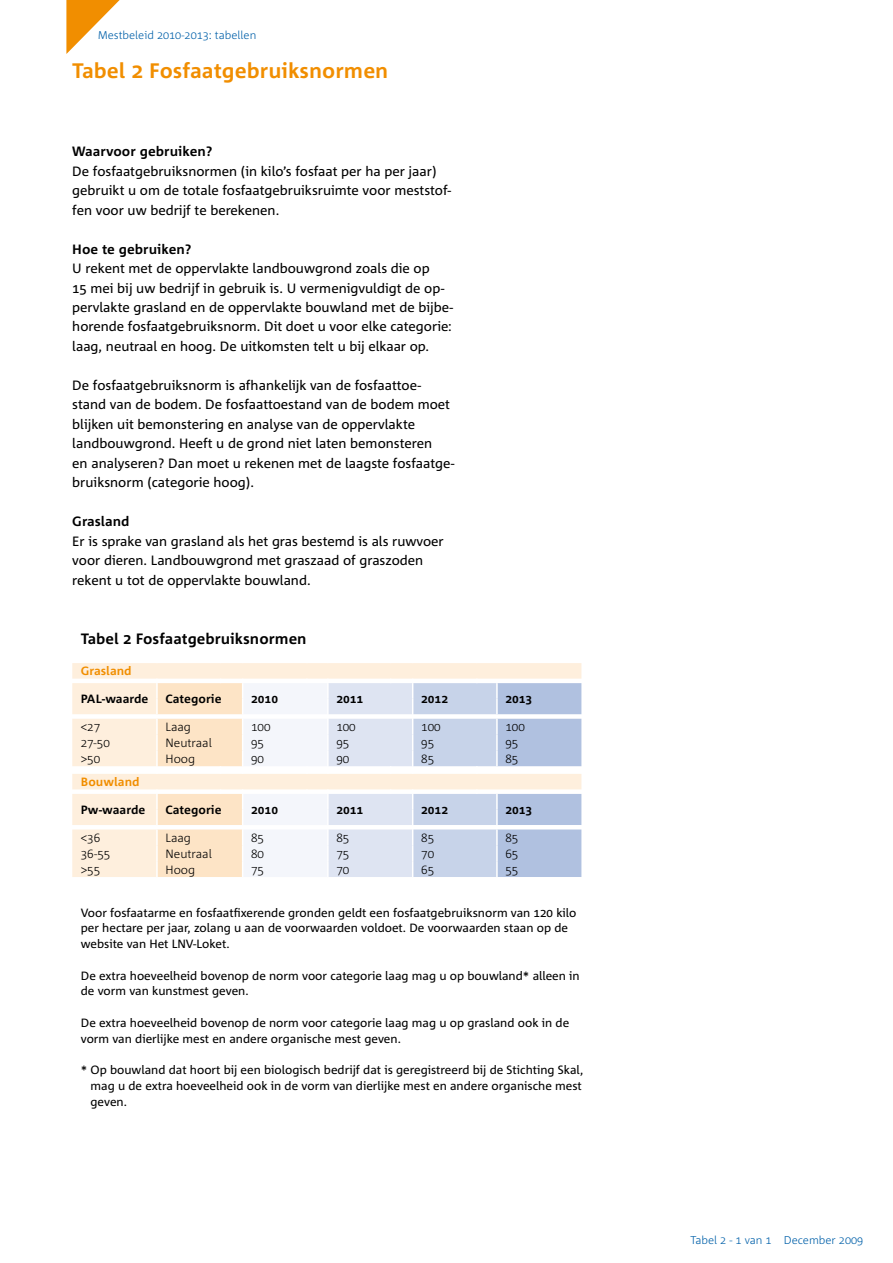
<style>
.page{position:relative;width:893px;height:1263px;background:#fff}
.page>*{position:absolute;margin:0;border:0;box-sizing:border-box;transform-origin:0 0}
.t1{font:21px "Agrofont Vet";color:#f18e00}
.t2{font:15px "Agrofont Vet";color:#000}
.t3{font:13.5px/19.5px "Agrofont Normaal";color:#000}
.t4{font:13.5px "Agrofont Vet";color:#000}
.t5{font:12px/15.8px "Agrofont Normaal";color:#000}
.t6{font:12px "Agrofont Mager";color:#000}
.t7{font:12px "Agrofont Vet";color:#000}
.t8{font:12px "Agrofont Vet";color:#f18e00}
.t9{font:11.25px "Agrofont Mager";color:#0060a9}
</style>
<div class="page">
<svg style="left:66px;top:0;width:54px;height:54px"></svg>
<svg style="left:72px;top:663px;width:509px;height:214px;fill:#feefdd"></svg>
<svg style="left:156px;top:679px;width:425px;height:198px"></svg>
<p class="t9" style="left:98px;top:29px;width:160px">Mestbeleid 2010-2013: tabellen</p>
<h1 class="t1" style="left:72px;top:59px;width:318px">Tabel 2 Fosfaatgebruiksnormen</h1>
<p class="t4" style="left:72px;top:144px;width:142px">Waarvoor gebruiken?</p>
<p class="t3" style="left:72px;top:161px;width:380px">De fosfaatgebruiksnormen (in kilo’s fosfaat per ha per jaar) gebruikt u om de totale fosfaatgebruiksruimte voor meststof&shy;fen voor uw bedrijf te berekenen.</p>
<p class="t4" style="left:72px;top:241px;width:121px">Hoe te gebruiken?</p>
<p class="t3" style="left:72px;top:259px;width:382px">U rekent met de oppervlakte landbouwgrond zoals die op<br>15 mei bij uw bedrijf in gebruik is. U vermenigvuldigt de op&shy;pervlakte grasland en de oppervlakte bouwland met de bijbe&shy;horende fosfaatgebruiksnorm. Dit doet u voor elke categorie: laag, neutraal en hoog. De uitkomsten telt u bij elkaar op.</p>
<p class="t3" style="left:72px;top:376px;width:384px">De fosfaatgebruiksnorm is afhankelijk van de fosfaattoe&shy;stand van de bodem. De fosfaattoestand van de bodem moet blijken uit bemonstering en analyse van de oppervlakte landbouwgrond. Heeft u de grond niet laten bemonsteren<br>en analyseren? Dan moet u rekenen met de laagste fosfaatge&shy;bruiksnorm (categorie hoog).</p>
<p class="t4" style="left:72px;top:514px;width:59px">Grasland</p>
<p class="t3" style="left:72px;top:532px;width:373px">Er is sprake van grasland als het gras bestemd is als ruwvoer voor dieren. Landbouwgrond met graszaad of graszoden rekent u tot de oppervlakte bouwland.</p>
<p class="t2" style="left:81px;top:630px;width:227px">Tabel 2 Fosfaatgebruiksnormen</p>
<p class="t8" style="left:81px;top:664px;width:52px">Grasland</p>
<p class="t7" style="left:81px;top:692px;width:69px">PAL-waarde</p>
<p class="t7" style="left:165px;top:692px;width:58px">Categorie</p>
<p class="t7" style="left:251px;top:692px;width:28px">2010</p>
<p class="t7" style="left:336px;top:692px;width:28px">2011</p>
<p class="t7" style="left:421px;top:692px;width:28px">2012</p>
<p class="t7" style="left:505px;top:692px;width:28px">2013</p>
<p class="t6" style="left:81px;top:720px;width:21px">&lt;27</p>
<p class="t6" style="left:165px;top:720px;width:27px">Laag</p>
<p class="t6" style="left:251px;top:720px;width:21px">100</p>
<p class="t6" style="left:336px;top:720px;width:21px">100</p>
<p class="t6" style="left:421px;top:720px;width:21px">100</p>
<p class="t6" style="left:505px;top:720px;width:21px">100</p>
<p class="t6" style="left:81px;top:736px;width:31px">27-50</p>
<p class="t6" style="left:165px;top:736px;width:48px">Neutraal</p>
<p class="t6" style="left:251px;top:736px;width:14px">95</p>
<p class="t6" style="left:336px;top:736px;width:14px">95</p>
<p class="t6" style="left:421px;top:736px;width:14px">95</p>
<p class="t6" style="left:505px;top:736px;width:14px">95</p>
<p class="t6" style="left:81px;top:752px;width:21px">&gt;50</p>
<p class="t6" style="left:165px;top:752px;width:31px">Hoog</p>
<p class="t6" style="left:251px;top:752px;width:14px">90</p>
<p class="t6" style="left:336px;top:752px;width:14px">90</p>
<p class="t6" style="left:421px;top:752px;width:14px">85</p>
<p class="t6" style="left:505px;top:752px;width:14px">85</p>
<p class="t8" style="left:81px;top:775px;width:60px">Bouwland</p>
<p class="t7" style="left:81px;top:803px;width:66px">Pw-waarde</p>
<p class="t7" style="left:165px;top:803px;width:58px">Categorie</p>
<p class="t7" style="left:251px;top:803px;width:28px">2010</p>
<p class="t7" style="left:336px;top:803px;width:28px">2011</p>
<p class="t7" style="left:421px;top:803px;width:28px">2012</p>
<p class="t7" style="left:505px;top:803px;width:28px">2013</p>
<p class="t6" style="left:81px;top:831px;width:21px">&lt;36</p>
<p class="t6" style="left:165px;top:831px;width:27px">Laag</p>
<p class="t6" style="left:251px;top:831px;width:14px">85</p>
<p class="t6" style="left:336px;top:831px;width:14px">85</p>
<p class="t6" style="left:421px;top:831px;width:14px">85</p>
<p class="t6" style="left:505px;top:831px;width:14px">85</p>
<p class="t6" style="left:81px;top:847px;width:31px">36-55</p>
<p class="t6" style="left:165px;top:847px;width:48px">Neutraal</p>
<p class="t6" style="left:251px;top:847px;width:14px">80</p>
<p class="t6" style="left:336px;top:847px;width:14px">75</p>
<p class="t6" style="left:421px;top:847px;width:14px">70</p>
<p class="t6" style="left:505px;top:847px;width:14px">65</p>
<p class="t6" style="left:81px;top:863px;width:21px">&gt;55</p>
<p class="t6" style="left:165px;top:863px;width:31px">Hoog</p>
<p class="t6" style="left:251px;top:863px;width:14px">75</p>
<p class="t6" style="left:336px;top:863px;width:14px">70</p>
<p class="t6" style="left:421px;top:863px;width:14px">65</p>
<p class="t6" style="left:505px;top:863px;width:14px">55</p>
<p class="t5" style="left:81px;top:905px;width:497px">Voor fosfaatarme en fosfaatfixerende gronden geldt een fosfaatgebruiksnorm van 120 kilo per hectare per jaar, zolang u aan de voorwaarden voldoet. De voorwaarden staan op de website van Het LNV-Loket.</p>
<p class="t5" style="left:81px;top:968px;width:500px">De extra hoeveelheid bovenop de norm voor categorie laag mag u op bouwland* alleen in de vorm van kunstmest geven.</p>
<p class="t5" style="left:81px;top:1015px;width:490px">De extra hoeveelheid bovenop de norm voor categorie laag mag u op grasland ook in de vorm van dierlijke mest en andere organische mest geven.</p>
<p class="t5" style="left:91px;top:1062px;width:494px;text-indent:-10px">* Op bouwland dat hoort bij een biologisch bedrijf dat is geregistreerd bij de Stichting Skal, mag u de extra hoeveelheid ook in de vorm van dierlijke mest en andere organische mest geven.</p>
<p class="t9" style="left:690px;top:1233px;width:174px">Tabel 2 - 1 van 1 December 2009</p>
</div>
